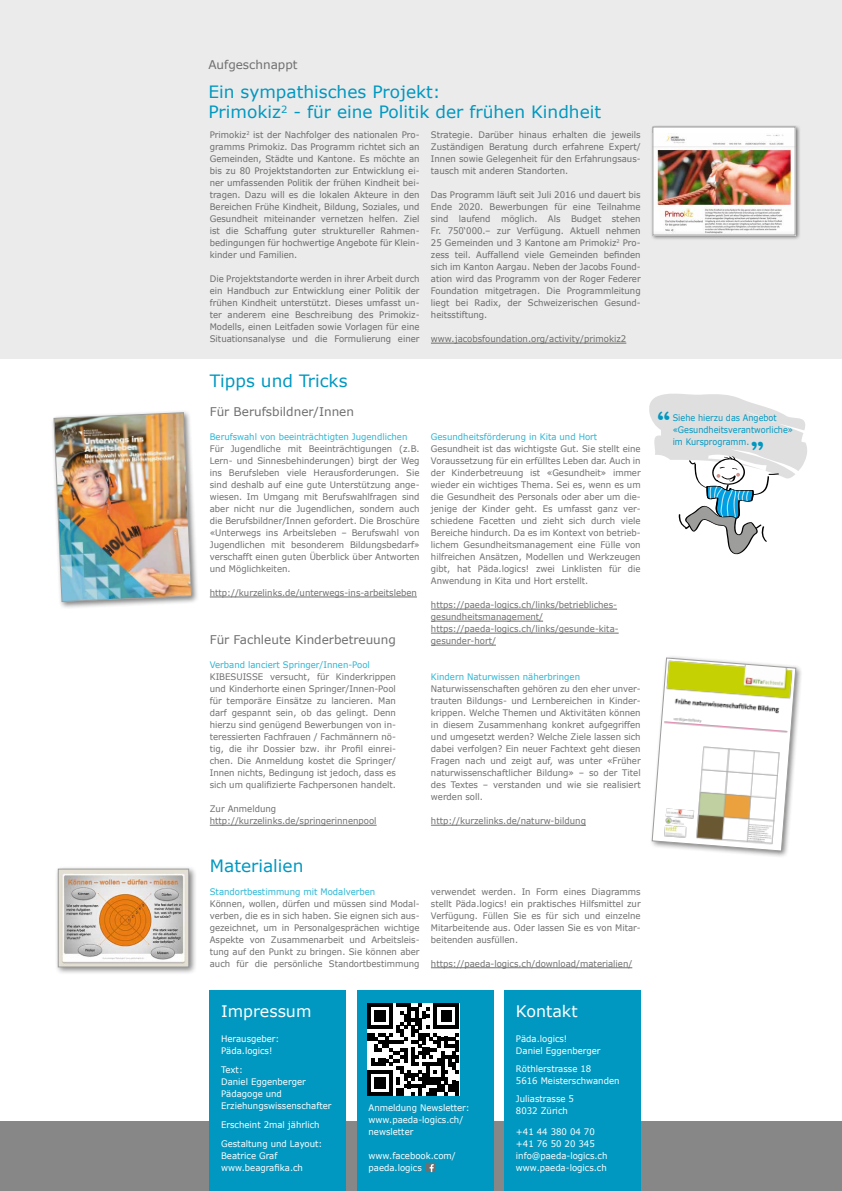
<style>
.page{position:relative;width:842px;height:1191px;background:#fff}
.page>*{position:absolute;margin:0;border:0;box-sizing:border-box;transform-origin:0 0}
.t1{font:34px "A Bee Zee";color:#0098c1}
.t2{font:17px/20.4px "MS Reference Sans Serif";color:#0098c1}
.t3{font:15.9px "MS Reference Sans Serif";color:#fff}
.t4{font:12px "MS Reference Sans Serif";color:#706f6f}
.t5{font:9px/12px "MS Reference Sans Serif";color:#706f6f;text-align:justify;scale:.95 1}
.t6{font:9px/12px "MS Reference Sans Serif";color:#6b6b6a;text-align:justify;scale:.95 1}
.t7{font:9px/12px "MS Reference Sans Serif";color:#fff;scale:.95 1}
.t8{font:9px "MS Reference Sans Serif";color:#2ab6d5;scale:.95 1}
.t9{font:9px/12px "MS Reference Sans Serif";color:#0098c1;scale:.9 1}
</style>
<div class="page">
<div style="left:0;top:0;width:842px;height:358px;background:#ebebeb"></div>
<div style="left:0;top:1121px;width:842px;height:70px;background:#878787"></div>
<div style="left:210px;top:990px;width:136px;height:201px;background:#0098c1"></div>
<div style="left:357px;top:990px;width:136px;height:201px;background:#0098c1"></div>
<div style="left:505px;top:990px;width:136px;height:201px;background:#0098c1"></div>
<hr style="left:210px;top:596px;width:207px;height:1px;background:#706f6f">
<div style="left:426px;top:1162px;width:9px;height:10px;background:#706f6f"></div>
<svg style="left:430px;top:1164px;width:4px;height:8px"></svg>
<svg style="left:368px;top:1003px;width:91px;height:92px;background:#737373"></svg>
<hr style="left:455px;top:1080px;width:4px;height:15px;background:#000">
<hr style="left:431px;top:343px;width:195px;height:1px;background:#6b6b6a">
<div style="left:55px;top:865px;width:142px;height:110px;background:#000;opacity:.5"></div>
<img style="left:60px;top:871px;width:127px;height:94px">
<div style="left:58px;top:869px;width:131px;height:98px;border:1px solid #9d9d9c"></div>
<hr style="left:210px;top:825px;width:167px;height:1px;background:#706f6f">
<hr style="left:431px;top:609px;width:186px;height:1px;background:#706f6f">
<hr style="left:431px;top:621px;width:112px;height:1px;background:#706f6f">
<hr style="left:431px;top:633px;width:188px;height:1px;background:#706f6f">
<hr style="left:431px;top:645px;width:65px;height:1px;background:#706f6f">
<hr style="left:431px;top:825px;width:155px;height:1px;background:#706f6f">
<div style="left:649px;top:655px;width:154px;height:203px;background:#000;opacity:.5"></div>
<svg style="left:652px;top:658px;width:144px;height:193px"></svg>
<div style="left:51px;top:410px;width:148px;height:199px;background:#000;opacity:.5"></div>
<img style="left:54px;top:412px;width:138px;height:190px">
<div style="left:650px;top:125px;width:151px;height:116px;background:#000;opacity:.5"></div>
<div style="left:653px;top:127px;width:142px;height:108px;background:#fff"></div>
<img style="left:655px;top:134px;width:138px;height:99px">
<div style="left:653px;top:127px;width:142px;height:108px;border:1px solid #9d9d9c"></div>
<hr style="left:431px;top:967px;width:201px;height:1px;background:#706f6f">
<svg style="left:649px;top:393px;width:158px;height:161px"></svg>
<h3 class="t4" style="left:208px;top:57px;width:91px">Aufgeschnappt</h3>
<h2 class="t2" style="left:208px;top:81px;width:394px">Ein sympathisches Projekt:<br>Primokiz<sup>2</sup> - für eine Politik der frühen Kindheit</h2>
<p class="t6" style="left:210px;top:129px;width:222px;text-align:left">Primokiz<sup>2</sup> ist der Nachfolger des nationalen Pro&shy;gramms Primokiz. Das Programm richtet sich an Gemeinden, Städte und Kantone. Es möchte an bis zu 80 Projektstandorten zur Entwicklung ei&shy;ner umfassenden Politik der frühen Kindheit bei&shy;tragen. Dazu will es die lokalen Akteure in den Bereichen Frühe Kindheit, Bildung, Soziales, und Gesundheit miteinander vernetzen helfen. Ziel ist die Schaffung guter struktureller Rahmen&shy;bedingungen für hochwertige Angebote für Klein&shy;kinder und Familien.</p>
<p class="t6" style="left:210px;top:273px;width:222px">Die Projektstandorte werden in ihrer Arbeit durch ein Handbuch zur Entwicklung einer Politik der frühen Kindheit unterstützt. Dieses umfasst un&shy;ter anderem eine Beschreibung des Primokiz-Modells, einen Leitfaden sowie Vorlagen für eine Situationsanalyse und die Formulierung einer</p>
<p class="t6" style="left:431px;top:129px;width:222px">Strategie. Darüber hinaus erhalten die jeweils Zuständigen Beratung durch erfahrene Expert/ Innen sowie Gelegenheit für den Erfahrungsaus&shy;tausch mit anderen Standorten.</p>
<p class="t6" style="left:431px;top:189px;width:222px">Das Programm läuft seit Juli 2016 und dauert bis Ende 2020. Bewerbungen für eine Teilnahme sind laufend möglich. Als Budget stehen Fr. 750‘000.– zur Verfügung. Aktuell nehmen 25 Gemeinden und 3 Kantone am Primokiz<sup>2</sup> Pro&shy;zess teil. Auffallend viele Gemeinden befinden sich im Kanton Aargau. Neben der Jacobs Found&shy;ation wird das Programm von der Roger Federer Foundation mitgetragen. Die Programmleitung liegt bei Radix, der Schweizerischen Gesund&shy;heitsstiftung.</p>
<p class="t6" style="left:431px;top:333px;width:207px">www.jacobsfoundation.org/activity/primokiz2</p>
<h2 class="t2" style="left:210px;top:370px;width:139px">Tipps und Tricks</h2>
<h3 class="t4" style="left:210px;top:404px;width:146px">Für Berufsbildner/Innen</h3>
<p class="t8" style="left:210px;top:431px;width:210px">Berufswahl von beeinträchtigten Jugendlichen</p>
<p class="t5" style="left:210px;top:442px;width:222px">Für Jugendliche mit Beeinträchtigungen (z.B.<br>Lern- und Sinnesbehinderungen) birgt der Weg ins Berufsleben viele Herausforderungen. Sie sind deshalb auf eine gute Unterstützung ange&shy;wiesen. Im Umgang mit Berufswahlfragen sind aber nicht nur die Jugendlichen, sondern auch die Berufsbildner/Innen gefordert. Die Broschüre «Unterwegs ins Arbeitsleben – Berufswahl von Jugendlichen mit besonderem Bildungsbedarf» verschafft einen guten Überblick über Antworten und Möglichkeiten.</p>
<p class="t5" style="left:210px;top:586px;width:220px">http://kurzelinks.de/unterwegs-ins-arbeitsleben</p>
<h3 class="t4" style="left:210px;top:632px;width:188px">Für Fachleute Kinderbetreuung</h3>
<p class="t8" style="left:210px;top:659px;width:170px">Verband lanciert Springer/Innen-Pool</p>
<p class="t5" style="left:210px;top:671px;width:197px">KIBESUISSE versucht, für Kinderkrippen und Kinderhorte einen Springer/Innen-Pool für temporäre Einsätze zu lancieren. Man darf gespannt sein, ob das gelingt. Denn hierzu sind genügend Bewerbungen von in&shy;teressierten Fachfrauen / Fachmännern nö&shy;tig, die ihr Dossier bzw. ihr Profil einrei&shy;chen. Die Anmeldung kostet die Springer/ Innen nichts, Bedingung ist jedoch, dass es sich um qualifizierte Fachpersonen handelt.</p>
<p class="t5" style="left:210px;top:803px;width:177px">Zur Anmeldung http://kurzelinks.de/springerinnenpool</p>
<h2 class="t2" style="left:210px;top:855px;width:95px">Materialien</h2>
<p class="t8" style="left:210px;top:886px;width:176px">Standortbestimmung mit Modalverben</p>
<p class="t5" style="left:210px;top:897px;width:222px">Können, wollen, dürfen und müssen sind Modal&shy;verben, die es in sich haben. Sie eignen sich aus&shy;gezeichnet, um in Personalgesprächen wichtige Aspekte von Zusammenarbeit und Arbeitsleis&shy;tung auf den Punkt zu bringen. Sie können aber auch für die persönliche Standortbestimmung</p>
<p class="t8" style="left:431px;top:431px;width:177px">Gesundheitsförderung in Kita und Hort</p>
<p class="t5" style="left:431px;top:443px;width:222px">Gesundheit ist das wichtigste Gut. Sie stellt eine Voraussetzung für ein erfülltes Leben dar. Auch in der Kinderbetreuung ist «Gesundheit» immer wieder ein wichtiges Thema. Sei es, wenn es um die Gesundheit des Personals oder aber um die&shy;jenige der Kinder geht. Es umfasst ganz ver&shy;schiedene Facetten und zieht sich durch viele Bereiche hindurch. Da es im Kontext von betrieb&shy;lichem Gesundheitsmanagement eine Fülle von hilfreichen Ansätzen, Modellen und Werkzeugen gibt, hat Päda.logics! zwei Linklisten für die Anwendung in Kita und Hort erstellt.</p>
<p class="t5" style="left:431px;top:599px;width:199px;text-align:left">https://paeda-logics.ch/links/betriebliches&shy;gesundheitsmanagement/ https://paeda-logics.ch/links/gesunde-kita&shy;gesunder-hort/</p>
<p class="t8" style="left:431px;top:671px;width:159px">Kindern Naturwissen näherbringen</p>
<p class="t5" style="left:431px;top:683px;width:222px">Naturwissenschaften gehören zu den eher unver&shy;trauten Bildungs- und Lernbereichen in Kinder&shy;krippen. Welche Themen und Aktivitäten können in diesem Zusammenhang konkret aufgegriffen und umgesetzt werden? Welche Ziele lassen sich dabei verfolgen? Ein neuer Fachtext geht diesen Fragen nach und zeigt auf, was unter «Früher naturwissenschaftlicher Bildung» – so der Titel des Textes – verstanden und wie sie realisiert werden soll.</p>
<p class="t5" style="left:431px;top:815px;width:165px">http://kurzelinks.de/naturw-bildung</p>
<p class="t5" style="left:431px;top:885px;width:222px">verwendet werden. In Form eines Diagramms stellt Päda.logics! ein praktisches Hilfsmittel zur Verfügung. Füllen Sie es für sich und einzelne Mitarbeitende aus. Oder lassen Sie es von Mitar&shy;beitenden ausfüllen.</p>
<p class="t5" style="left:431px;top:957px;width:213px">https://paeda-logics.ch/download/materialien/</p>
<h3 class="t3" style="left:221px;top:1001px;width:92px">Impressum</h3>
<h3 class="t3" style="left:516px;top:1001px;width:63px">Kontakt</h3>
<p class="t7" style="left:221px;top:1032px;width:63px">Herausgeber:<br>Päda.logics!</p>
<p class="t7" style="left:221px;top:1063px;width:118px">Text:<br>Daniel Eggenberger<br>Pädagoge und<br>Erziehungswissenschafter</p>
<p class="t7" style="left:221px;top:1114px;width:108px;line-height:19px">Erscheint 2mal jährlich<br>Gestaltung und Layout:</p>
<p class="t7" style="left:221px;top:1149px;width:88px">Beatrice Graf www.beagrafika.ch</p>
<p class="t7" style="left:369px;top:1101px;width:108px">Anmeldung Newsletter: www.paeda-logics.ch/ newsletter</p>
<p class="t7" style="left:369px;top:1149px;width:93px">www.facebook.com/ paeda.logics</p>
<p class="t7" style="left:516px;top:1032px;width:91px">Päda.logics!<br>Daniel Eggenberger</p>
<p class="t7" style="left:516px;top:1062px;width:110px">Röthlerstrasse 18<br>5616 Meisterschwanden</p>
<p class="t7" style="left:516px;top:1092px;width:63px">Juliastrasse 5<br>8032 Zürich</p>
<p class="t7" style="left:516px;top:1125px;width:98px">+41 44 380 04 70 +41 76 50 20 345 info@paeda-logics.ch www.paeda-logics.ch</p>
<h1 class="t1" style="left:657px;top:406px;width:15px">“</h1>
<p class="t9" style="left:673px;top:411px;width:135px">Siehe hierzu das Angebot «Gesundheitsverantworliche»</p>
<p class="t9" style="left:673px;top:435px;width:87px">im Kursprogramm.</p>
<h1 class="t1" style="left:750px;top:415px;width:15px">„</h1>
</div>
